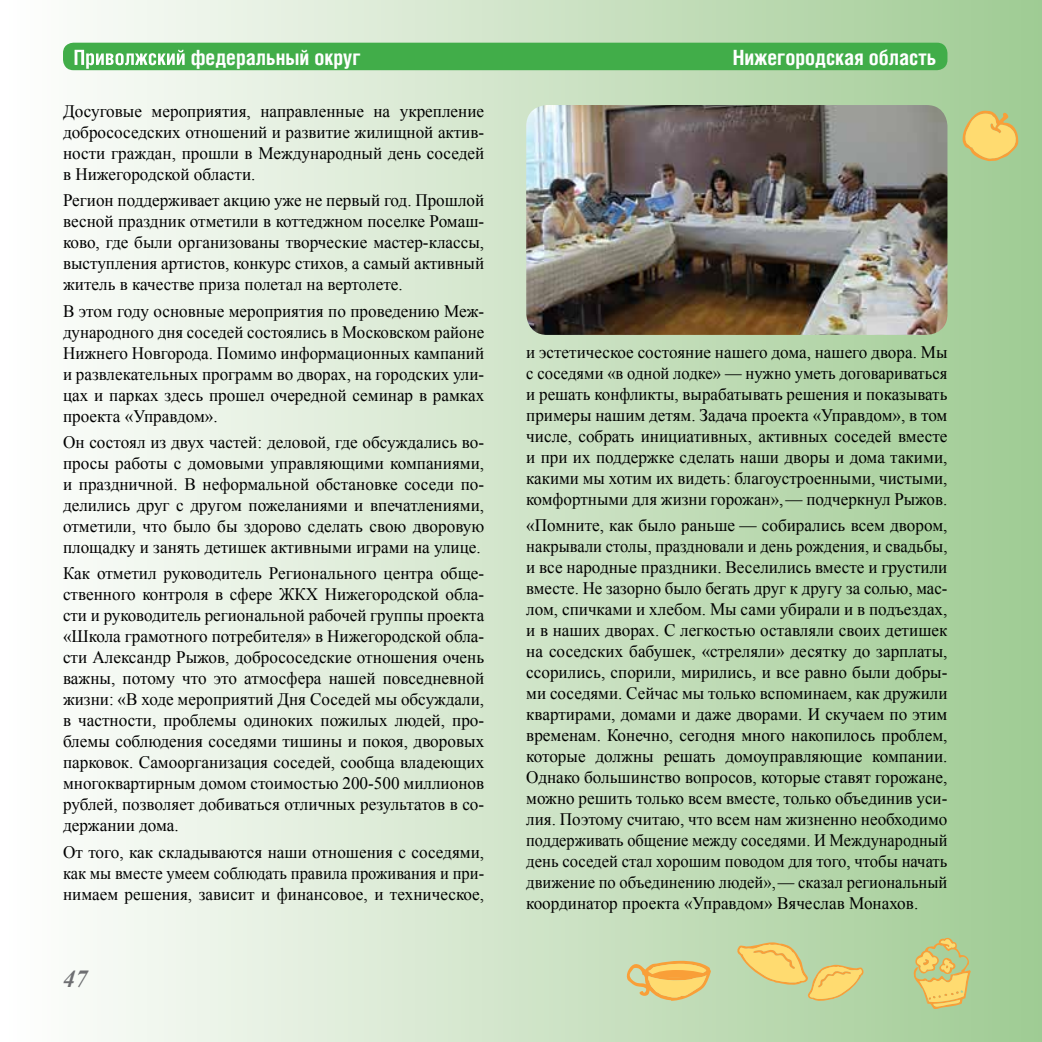
<style>
.page{position:relative;width:1042px;height:1042px;background:#fff}
.page>*{position:absolute;margin:0;border:0;box-sizing:border-box;transform-origin:0 0}
.t1{font:italic 700 24.5px "Times New Roman";color:#6d6e71}
.t2{font:700 condensed 21px "Helios Cond";color:#fff}
.t3{font:17.5px/21px "Times New Roman";color:#000;text-align:justify}
</style>
<div class="page">
<div style="left:0;top:0;width:1042px;height:1042px;background:linear-gradient(to right,#fffeff,#a0cb93)"></div>
<svg style="left:962px;top:111px;width:57px;height:50px"></svg>
<svg style="left:912px;top:936px;width:59px;height:73px"></svg>
<svg style="left:736px;top:942px;width:128px;height:60px"></svg>
<svg style="left:624px;top:960px;width:87px;height:41px"></svg>
<div style="left:63px;top:43px;width:884px;height:27px;background:#41ad49;border-radius:10px"></div>
<img style="left:526px;top:105px;width:421px;height:230px">
<p class="t2" style="left:74px;top:45px;width:288px">Приволжский федеральный округ</p>
<p class="t2" style="left:733px;top:45px;width:205px">Нижегородская область</p>
<p class="t3" style="left:63px;top:101px;width:423px">Досуговые мероприятия, направленные на укрепление добрососедских отношений и развитие жилищной актив&shy;ности граждан, прошли в Международный день соседей в Нижегородской области.</p>
<p class="t3" style="left:63px;top:190px;width:423px">Регион поддерживает акцию уже не первый год. Прошлой весной праздник отметили в коттеджном поселке Ромаш&shy;ково, где были организованы творческие мастер-классы, выступления артистов, конкурс стихов, а самый активный житель в качестве приза полетал на вертолете.</p>
<p class="t3" style="left:63px;top:300px;width:423px">В этом году основные мероприятия по проведению Меж&shy;дународного дня соседей состоялись в Московском районе Нижнего Новгорода. Помимо информационных кампаний и развлекательных программ во дворах, на городских ули&shy;цах и парках здесь прошел очередной семинар в рамках проекта «Управдом».</p>
<p class="t3" style="left:63px;top:431px;width:423px">Он состоял из двух частей: деловой, где обсуждались во&shy;просы работы с домовыми управляющими компаниями, и праздничной. В неформальной обстановке соседи по&shy;делились друг с другом пожеланиями и впечатлениями, отметили, что было бы здорово сделать свою дворовую площадку и занять детишек активными играми на улице.</p>
<p class="t3" style="left:63px;top:563px;width:423px">Как отметил руководитель Регионального центра обще&shy;ственного контроля в сфере ЖКХ Нижегородской обла&shy;сти и руководитель региональной рабочей группы проекта «Школа грамотного потребителя» в Нижегородской обла&shy;сти Александр Рыжов, добрососедские отношения очень важны, потому что это атмосфера нашей повседневной жизни: «В ходе мероприятий Дня Соседей мы обсуждали, в частности, проблемы одиноких пожилых людей, про&shy;блемы соблюдения соседями тишины и покоя, дворовых парковок. Самоорганизация соседей, сообща владеющих многоквартирным домом стоимостью 200‑500 миллионов рублей, позволяет добиваться отличных результатов в со&shy;держании дома.</p>
<p class="t3" style="left:63px;top:841px;width:423px">От того, как складываются наши отношения с соседями, как мы вместе умеем соблюдать правила проживания и при&shy;нимаем решения, зависит и финансовое, и техническое,</p>
<p class="t3" style="left:526px;top:341px;width:423px">и эстетическое состояние нашего дома, нашего двора. Мы с соседями «в одной лодке» — нужно уметь договариваться и решать конфликты, вырабатывать решения и показывать примеры нашим детям. Задача проекта «Управдом», в том числе, собрать инициативных, активных соседей вместе и при их поддержке сделать наши дворы и дома такими, какими мы хотим их видеть: благоустроенными, чистыми, комфортными для жизни горожан»,— подчеркнул Рыжов.</p>
<p class="t3" style="left:526px;top:514px;width:423px">«Помните, как было раньше — собирались всем двором, накрывали столы, праздновали и день рождения, и свадьбы, и все народные праздники. Веселились вместе и грустили вместе. Не зазорно было бегать друг к другу за солью, мас&shy;лом, спичками и хлебом. Мы сами убирали и в подъездах, и в наших дворах. С легкостью оставляли своих детишек на соседских бабушек, «стреляли» десятку до зарплаты, ссорились, спорили, мирились, и все равно были добры&shy;ми соседями. Сейчас мы только вспоминаем, как дружили квартирами, домами и даже дворами. И скучаем по этим временам. Конечно, сегодня много накопилось проблем, которые должны решать домоуправляющие компании.<br>Однако большинство вопросов, которые ставят горожане, можно решить только всем вместе, только объединив уси&shy;лия. Поэтому считаю, что всем нам жизненно необходимо поддерживать общение между соседями. И Международный день соседей стал хорошим поводом для того, чтобы начать движение по объединению людей»,— сказал региональный координатор проекта «Управдом» Вячеслав Монахов.</p>
<h1 class="t1" style="left:63px;top:962px;width:26px">47</h1>
</div>
